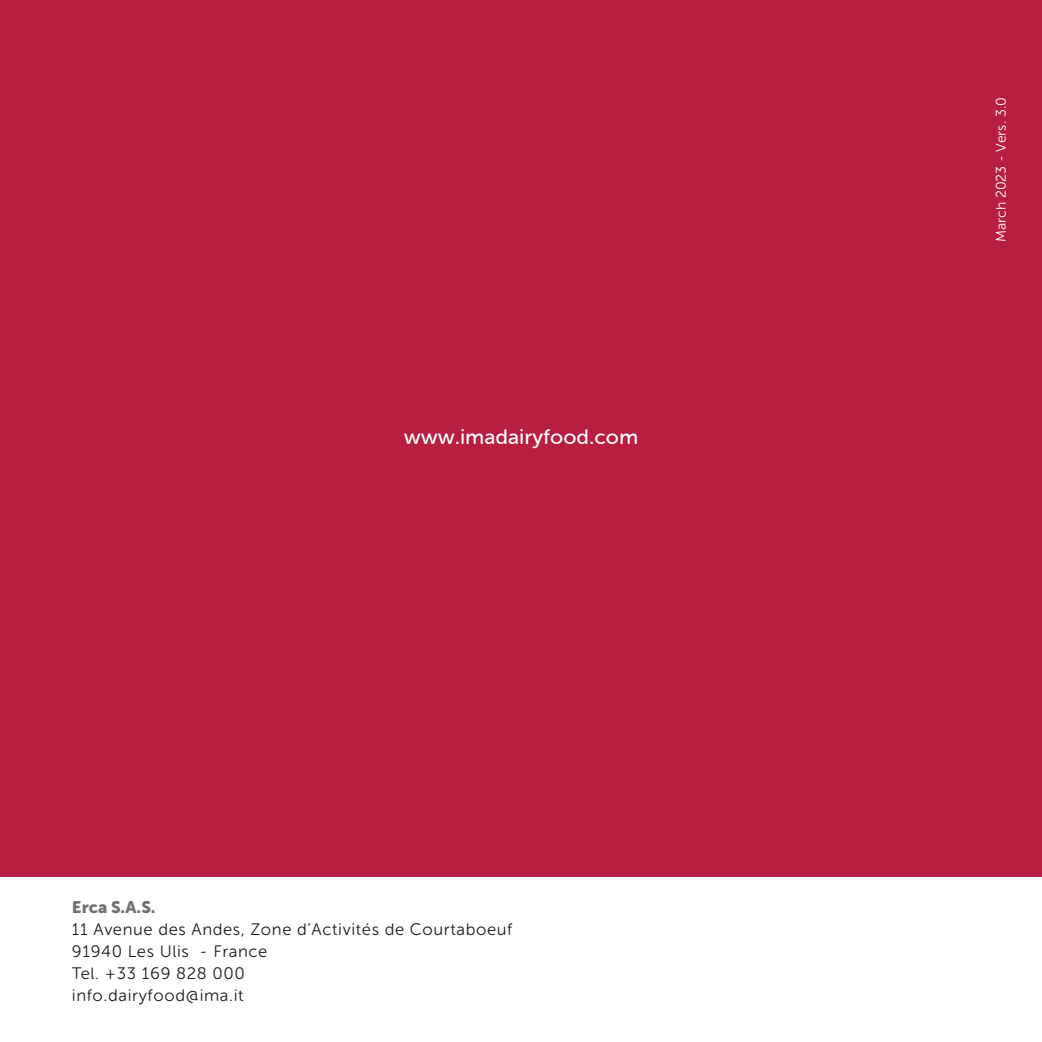
<style>
.page{position:relative;width:1042px;height:1042px;background:#fff}
.page>*{position:absolute;margin:0;border:0;box-sizing:border-box;transform-origin:0 0}
.t1{font:21px "IMA Sans";color:#fff}
.t2{font:300 16.62px/21.9px "IMA Sans";letter-spacing:.035em;color:#1d1d1b}
.t3{font:700 16.62px "IMA Sans";color:#70706f}
.t4{font:300 14px "IMA Sans";color:#fff}
</style>
<div class="page">
<div style="left:0;top:0;width:1042px;height:876px;background:#b71e3f"></div>
<p class="t1" style="left:404px;top:425px;width:236px">www.imadairyfood.com</p>
<p class="t3" style="left:72px;top:898px;width:85px">Erca S.A.S.</p>
<p class="t2" style="left:72px;top:919px;width:442px">11 Avenue des Andes, Zone d’Activités de Courtaboeuf<br>91940 Les Ulis - France<br>Tel. +33 169 828 000<br>info.dairyfood@ima.it</p>
<p class="t4" style="left:993px;top:242px;width:146px;rotate:-90deg">March 2023 - Vers. 3.0</p>
</div>
